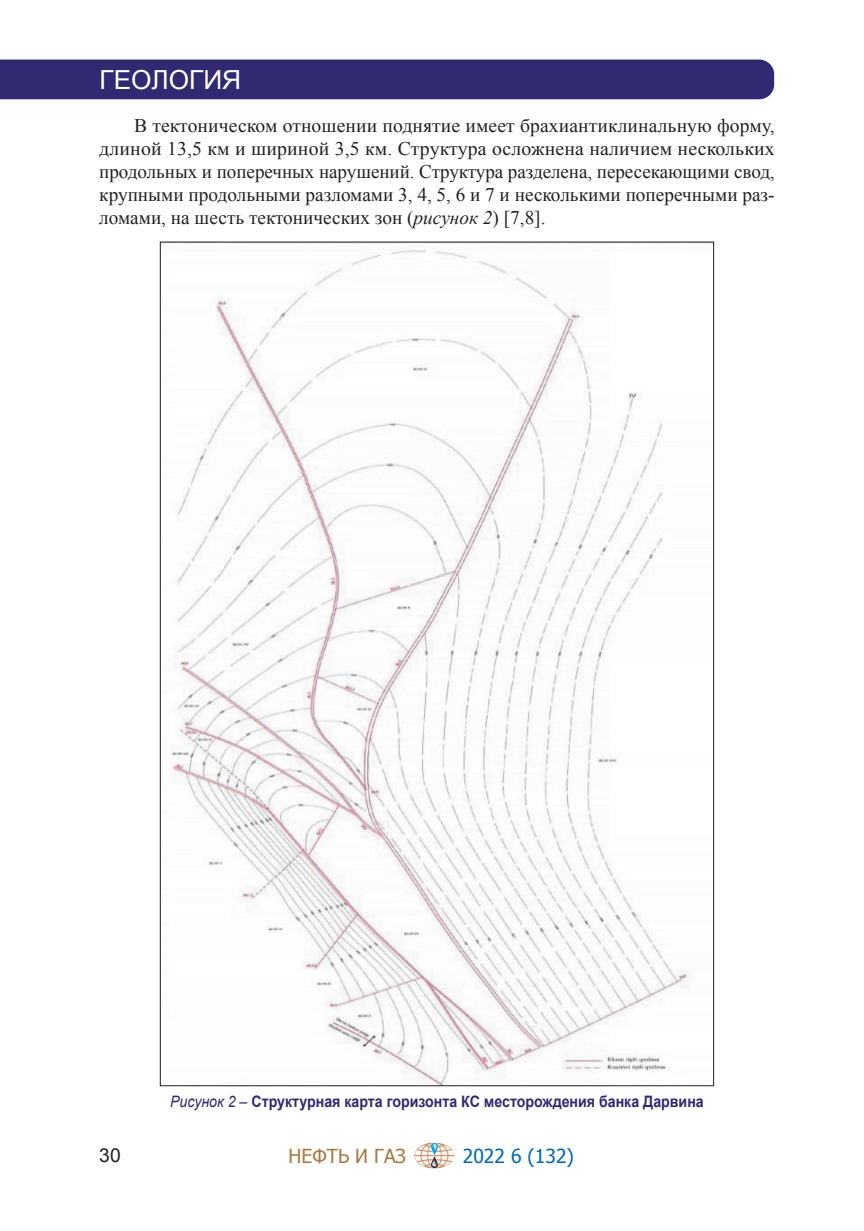
<style>
.page{position:relative;width:864px;height:1231px;background:#fff}
.page>*{position:absolute;margin:0;border:0;box-sizing:border-box;transform-origin:0 0}
.t1{font:26.25px "Arial";color:#fff}
.t2{font:19.25px/22.8px "Times New Roman";color:#231f20;text-align:justify}
.t3{font:19.25px "Tahoma";color:#0166b3}
.t4{font:19.25px "Tahoma";color:#a97841}
.t5{font:19.25px "Arial";color:#231f20}
.t6{font:700 15.75px "Arial";color:#2f2a71;scale:.9 1}
.s1{font-style:italic}
.s2{font-weight:400;font-style:italic}
</style>
<div class="page">
<div style="left:0;top:60px;width:773px;height:39px;background:#2f2a71"></div>
<img style="left:162px;top:243px;width:549px;height:841px">
<img style="left:414px;top:1142px;width:40px;height:26px">
<h1 class="t1" style="left:99px;top:63px;width:143px">ГЕОЛОГИЯ</h1>
<p class="t2" style="left:99px;top:114px;width:676px;text-indent:35px">В тектоническом отношении поднятие имеет брахиантиклинальную форму, длиной 13,5 км и шириной 3,5 км. Структура осложнена наличием нескольких продольных и поперечных нарушений. Структура разделена, пересекающими свод, крупными продольными разломами 3, 4, 5, 6 и 7 и несколькими поперечными раз&shy;ломами, на шесть тектонических зон (<span class="s1">рисунок 2</span>) [7,8].</p>
<p class="t6" style="left:170px;top:1090px;width:594px"><span class="s2">Рисунок 2 –</span> Структурная карта горизонта КС месторождения банка Дарвина</p>
<p class="t5" style="left:99px;top:1142px;width:23px">30</p>
<p class="t4" style="left:288px;top:1142px;width:119px">НЕФТЬ И ГАЗ</p>
<p class="t3" style="left:462px;top:1142px;width:112px">2022 6 (132)</p>
</div>
